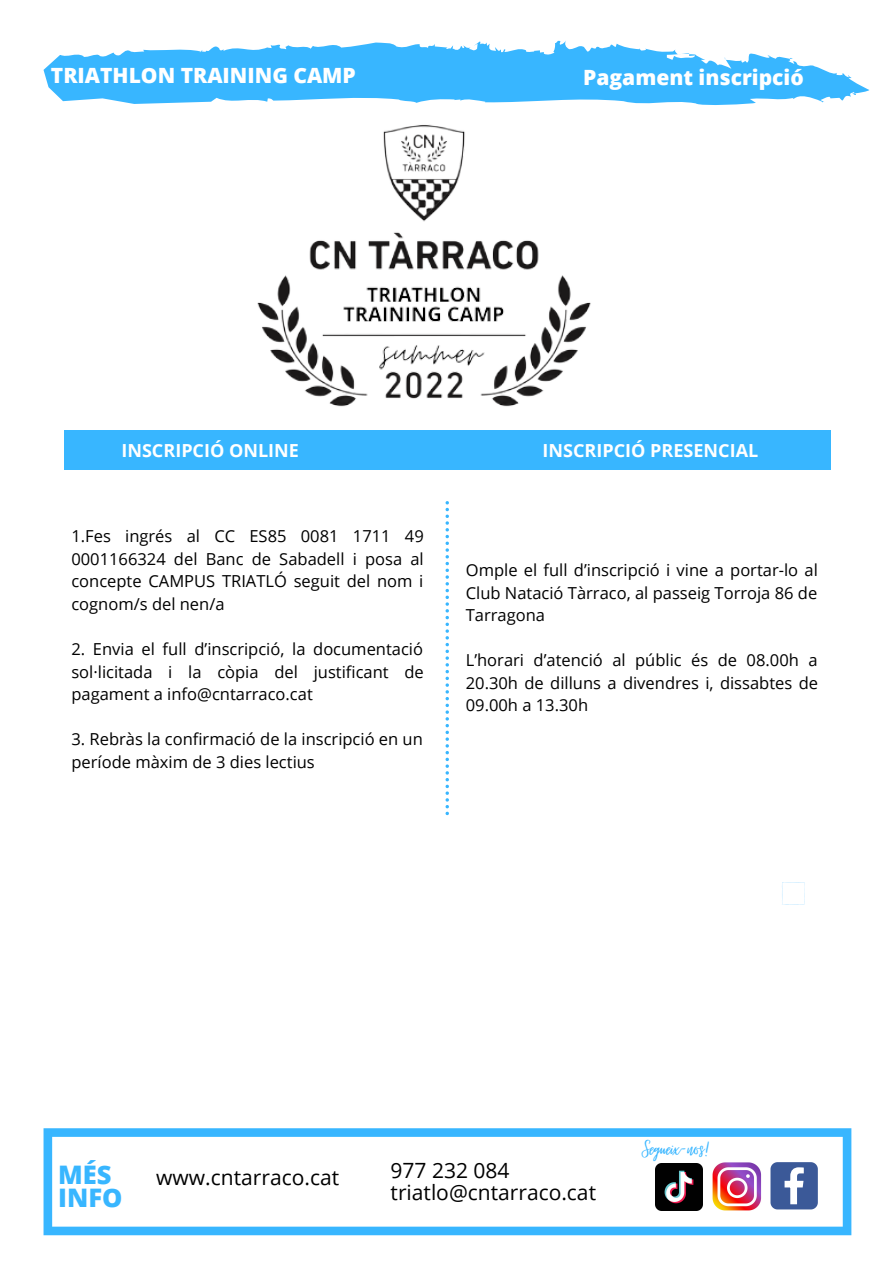
<style>
.page{position:relative;width:894px;height:1264px;background:#fff}
.page>*{position:absolute;margin:0;border:0;box-sizing:border-box;transform-origin:0 0}
.t1{font:27px "Virtual";color:#38b6ff}
.t2{font:800 25.5px "Open Sans";color:#38b6ff}
.t3{font:21px "Open Sans";color:#000}
.t4{font:800 21px "Open Sans";color:#fff}
.t5{font:700 18px "Open Sans";color:#fff}
.t6{font:16.5px/22.5px "Open Sans";color:#000;text-align:justify}
</style>
<div class="page">
<svg style="left:43px;top:50px;width:826px;height:55px;fill:#38b6ff"></svg>
<svg style="left:43px;top:1128px;width:808px;height:107px"></svg>
<svg style="left:770px;top:1162px;width:47px;height:47px"></svg>
<div style="left:65px;top:430px;width:765px;height:40px;background:#38b6ff"></div>
<svg style="left:782px;top:882px;width:22px;height:22px"></svg>
<img style="left:705px;top:1155px;width:63px;height:62px">
<svg style="left:445px;top:551px;width:4px;height:264px"></svg>
<img style="left:655px;top:1163px;width:47px;height:47px">
<img style="left:138px;top:40px;width:572px;height:511px">
<p class="t4" style="left:51px;top:60px;width:306px">TRIATHLON TRAINING CAMP</p>
<p class="t4" style="left:583px;top:62px;width:222px">Pagament inscripció</p>
<p class="t5" style="left:121px;top:437px;width:179px">INSCRIPCIÓ ONLINE</p>
<p class="t5" style="left:542px;top:437px;width:217px">INSCRIPCIÓ PRESENCIAL</p>
<p class="t6" style="left:71px;top:524px;width:354px">1.Fes ingrés al CC ES85 0081 1711 49<br>0001166324 del Banc de Sabadell i posa al concepte CAMPUS TRIATLÓ seguit del nom i cognom/s del nen/a</p>
<p class="t6" style="left:71px;top:637px;width:354px">2. Envia el full d’inscripció, la documentació sol·licitada i la còpia del justificant de pagament a info@cntarraco.cat</p>
<p class="t6" style="left:71px;top:727px;width:353px">3. Rebràs la confirmació de la inscripció en un període màxim de 3 dies lectius</p>
<p class="t6" style="left:465px;top:558px;width:353px">Omple el full d’inscripció i vine a portar-lo al Club Natació Tàrraco, al passeig Torroja 86 de Tarragona</p>
<p class="t6" style="left:465px;top:648px;width:354px">L’horari d’atenció al públic és de 08.00h a 20.30h de dilluns a divendres i, dissabtes de 09.00h a 13.30h</p>
<p class="t2" style="left:58px;top:1156px;width:55px">MÉS</p>
<p class="t2" style="left:58px;top:1179px;width:66px">INFO</p>
<p class="t3" style="left:156px;top:1162px;width:184px">www.cntarraco.cat</p>
<p class="t3" style="left:390px;top:1155px;width:120px">977 232 084</p>
<p class="t3" style="left:390px;top:1177px;width:207px">triatlo@cntarraco.cat</p>
<p class="t1" style="left:642px;top:1133px;width:69px">Segueix-nos!</p>
</div>
